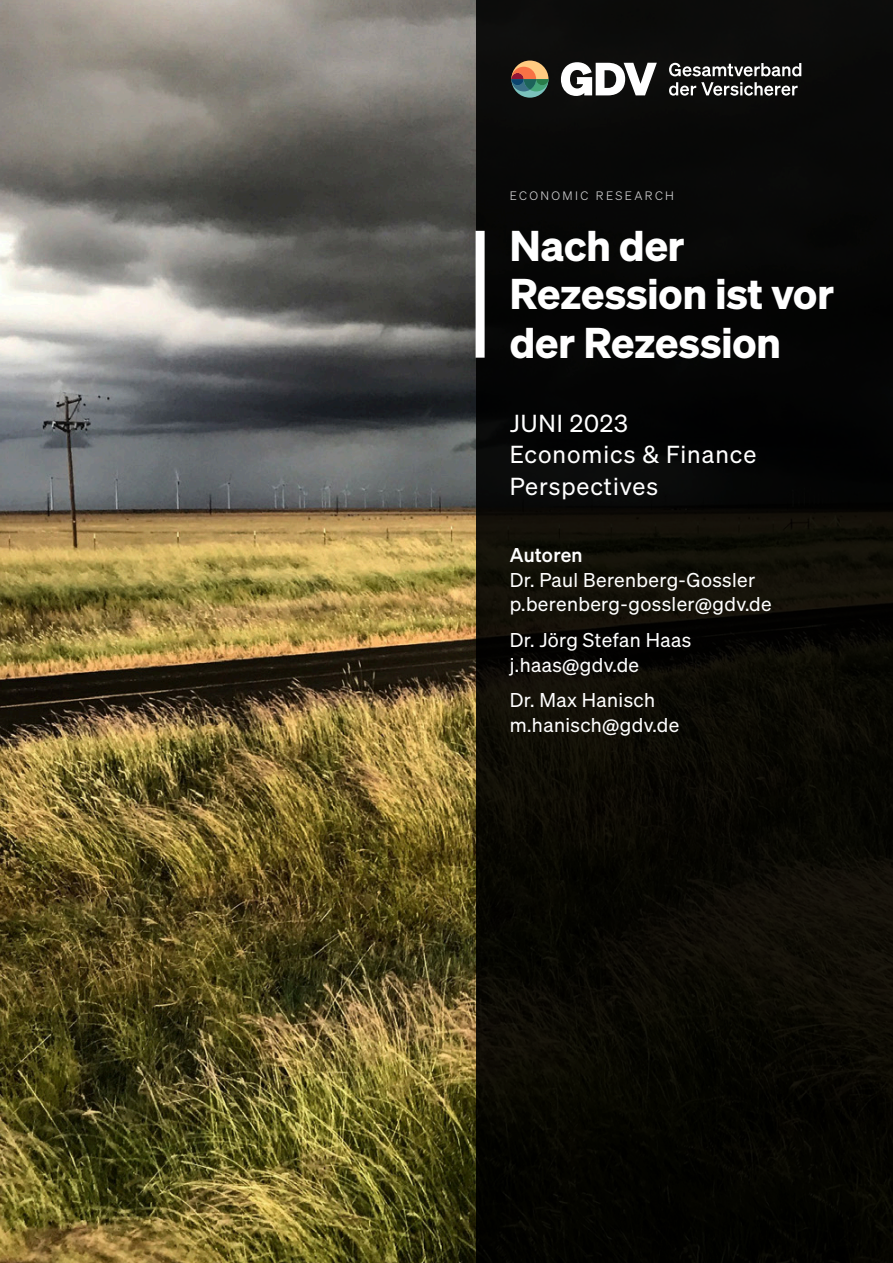
<style>
.page{position:relative;width:893px;height:1263px;background:#fff}
.page>*{position:absolute;margin:0;border:0;box-sizing:border-box;transform-origin:0 0}
.t1{font:42px/48.3px "Sohne Dreiviertelfett";color:#fff}
.t2{font:24px/31.5px "Sohne Buch";letter-spacing:.04em;color:#fff}
.t3{font:19.5px/24.8px "Sohne Buch";letter-spacing:.02em;color:#fff}
.t4{font:19.5px "Sohne Kraftig";letter-spacing:.015em;color:#fff}
.t5{font:12px "Sohne Leicht";letter-spacing:.2em;color:#cfcfd0}
</style>
<div class="page">
<img style="left:0;top:0;width:476px;height:1263px">
<div style="left:476px;top:0;width:417px;height:1263px;background:linear-gradient(to right,#0a0905,#090805)"></div>
<div style="left:476px;top:231px;width:9px;height:127px;background:#fff"></div>
<svg style="left:669px;top:63px;width:132px;height:13px"></svg>
<svg style="left:669px;top:82px;width:129px;height:14px"></svg>
<svg style="left:561px;top:62px;width:96px;height:34px"></svg>
<svg style="left:511px;top:61px;width:37px;height:37px"></svg>
<p class="t5" style="left:510px;top:189px;width:166px">ECONOMIC RESEARCH</p>
<h1 class="t1" style="left:510px;top:220px;width:326px">Nach der<br>Rezession ist vor der Rezession</h1>
<p class="t2" style="left:510px;top:407px;width:248px">JUNI 2023<br>Economics &amp; Finance<br>Perspectives</p>
<p class="t4" style="left:510px;top:543px;width:74px">Autoren</p>
<p class="t3" style="left:510px;top:567px;width:263px">Dr. Paul Berenberg-Gossler p.berenberg-gossler@gdv.de</p>
<p class="t3" style="left:510px;top:627px;width:183px">Dr. Jörg Stefan Haas j.haas@gdv.de</p>
<p class="t3" style="left:510px;top:687px;width:171px">Dr. Max Hanisch m.hanisch@gdv.de</p>
</div>
